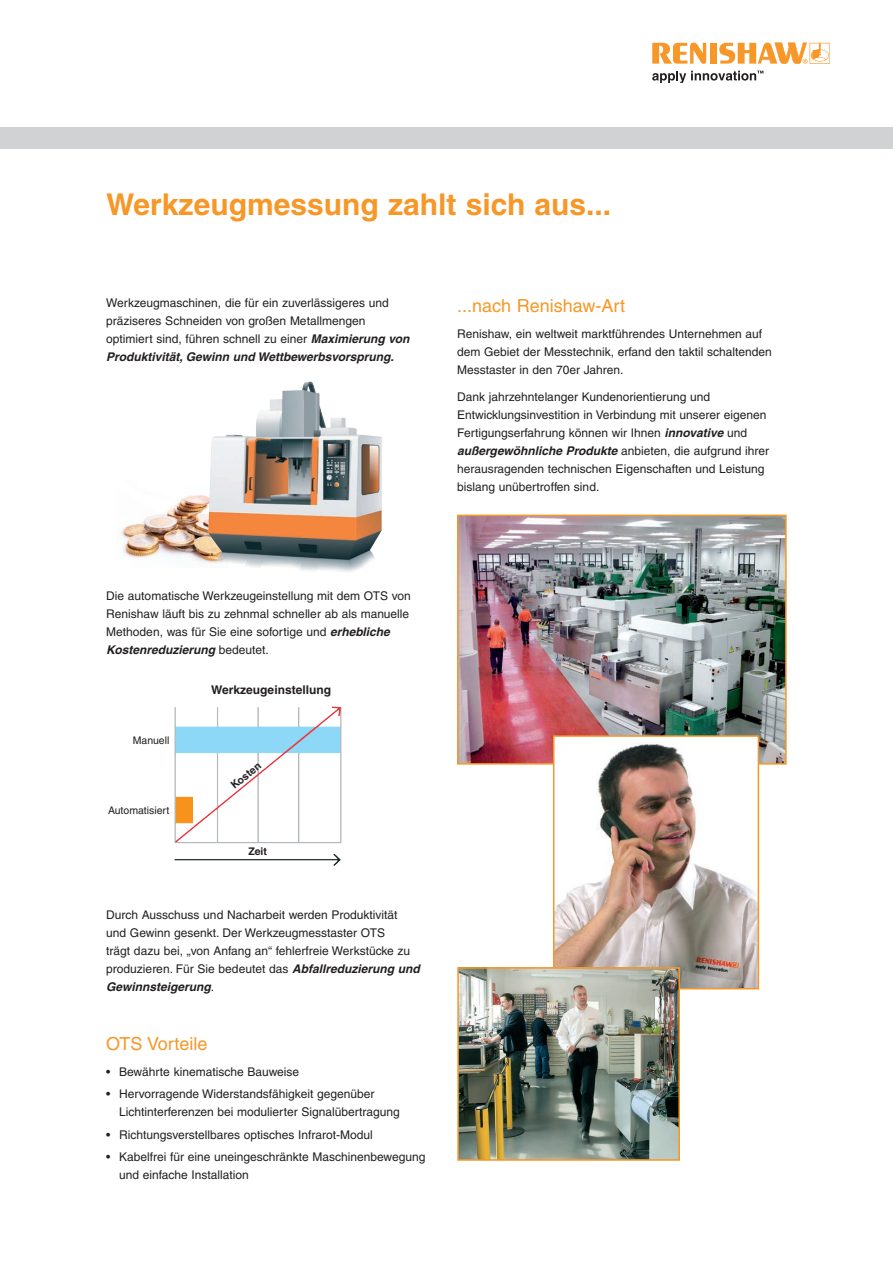
<style>
.page{position:relative;width:893px;height:1263px;background:#fff}
.page>*{position:absolute;margin:0;border:0;box-sizing:border-box;transform-origin:0 0}
.t1{font:700 30px "Helvetica";color:#f79727}
.t2{font:18px "Helvetica";color:#f79727}
.Text{font:12px/18px "Helvetica";color:#231f20}
.Text-2{font:700 12px "Helvetica";color:#231f20}
.Text-3{font:10.5px "Helvetica";color:#231f20}
.Text-4{font:700 10.5px "Helvetica";color:#231f20}
.s1{font-weight:700;font-style:italic}
</style>
<div class="page">
<hr style="left:892px;top:128px;width:1px;height:148px;background:#f79727">
<svg style="left:652px;top:43px;width:54px;height:21px"></svg>
<div style="left:710px;top:43px;width:7px;height:21px;background:#f79727"></div>
<svg style="left:719px;top:43px;width:110px;height:21px"></svg>
<svg style="left:652px;top:71px;width:111px;height:12px"></svg>
<div style="left:0;top:128px;width:893px;height:21px;background:#d1d2d4"></div>
<img style="left:174px;top:706px;width:168px;height:159px">
<img style="left:460px;top:518px;width:324px;height:244px">
<div style="left:457px;top:515px;width:330px;height:250px;border:2px solid #f79727"></div>
<img style="left:556px;top:738px;width:200px;height:248px">
<div style="left:553px;top:735px;width:206px;height:254px;border:2px solid #f79727"></div>
<img style="left:460px;top:970px;width:217px;height:188px">
<div style="left:457px;top:967px;width:223px;height:194px;border:2px solid #f79727"></div>
<img style="left:118px;top:495px;width:73px;height:63px">
<img style="left:191px;top:381px;width:191px;height:191px">
<p class="t1" style="left:106px;top:186px;width:506px">Werkzeugmessung zahlt sich aus...</p>
<p class="Text" style="left:106px;top:294px;width:305px">Werkzeugmaschinen, die für ein zuverlässigeres und präziseres Schneiden von großen Metallmengen optimiert sind, führen schnell zu einer <span class="s1">Maximierung von Produktivität, Gewinn und Wettbewerbsvorsprung.</span></p>
<p class="t2" style="left:457px;top:295px;width:169px">...nach Renishaw-Art</p>
<p class="Text" style="left:457px;top:325px;width:316px">Renishaw, ein weltweit marktführendes Unternehmen auf dem Gebiet der Messtechnik, erfand den taktil schaltenden<br>Messtaster in den 70er Jahren.</p>
<p class="Text" style="left:457px;top:387px;width:313px">Dank jahrzehntelanger Kundenorientierung und Entwicklungsinvestition in Verbindung mit unserer eigenen Fertigungserfahrung können wir Ihnen <span class="s1">innovative</span> und <span class="s1">außergewöhnliche Produkte</span> anbieten, die aufgrund ihrer herausragenden technischen Eigenschaften und Leistung bislang unübertroffen sind.</p>
<p class="Text" style="left:106px;top:586px;width:306px">Die automatische Werkzeugeinstellung mit dem OTS von Renishaw läuft bis zu zehnmal schneller ab als manuelle Methoden, was für Sie eine sofortige und <span class="s1">erhebliche Kostenreduzierung</span> bedeutet.</p>
<p class="Text-3" style="left:133px;top:734px;width:38px">Manuell</p>
<p class="Text-3" style="left:108px;top:804px;width:63px">Automatisiert</p>
<p class="Text-2" style="left:211px;top:682px;width:121px">Werkzeugeinstellung</p>
<p class="Text-4" style="left:228px;top:781px;width:37px;rotate:-39deg">Kosten</p>
<p class="Text-4" style="left:248px;top:845px;width:20px">Zeit</p>
<p class="Text" style="left:106px;top:905px;width:315px">Durch Ausschuss und Nacharbeit werden Produktivität und Gewinn gesenkt. Der Werkzeugmesstaster OTS<br>trägt dazu bei, „von Anfang an“ fehlerfreie Werkstücke zu produzieren. Für Sie bedeutet das <span class="s1">Abfallreduzierung und Gewinnsteigerung</span>.</p>
<p class="t2" style="left:106px;top:1033px;width:103px">OTS Vorteile</p>
<p class="Text" style="left:106px;top:1063px;width:194px">• Bewährte kinematische Bauweise</p>
<p class="Text" style="left:119px;top:1085px;width:282px;text-indent:-13px">• Hervorragende Widerstandsfähigkeit gegenüber<br>Lichtinterferenzen bei modulierter Signalübertragung</p>
<p class="Text" style="left:106px;top:1125px;width:268px">• Richtungsverstellbares optisches Infrarot-Modul</p>
<p class="Text" style="left:119px;top:1148px;width:308px;text-indent:-13px">• Kabelfrei für eine uneingeschränkte Maschinenbewegung und einfache Installation</p>
</div>
